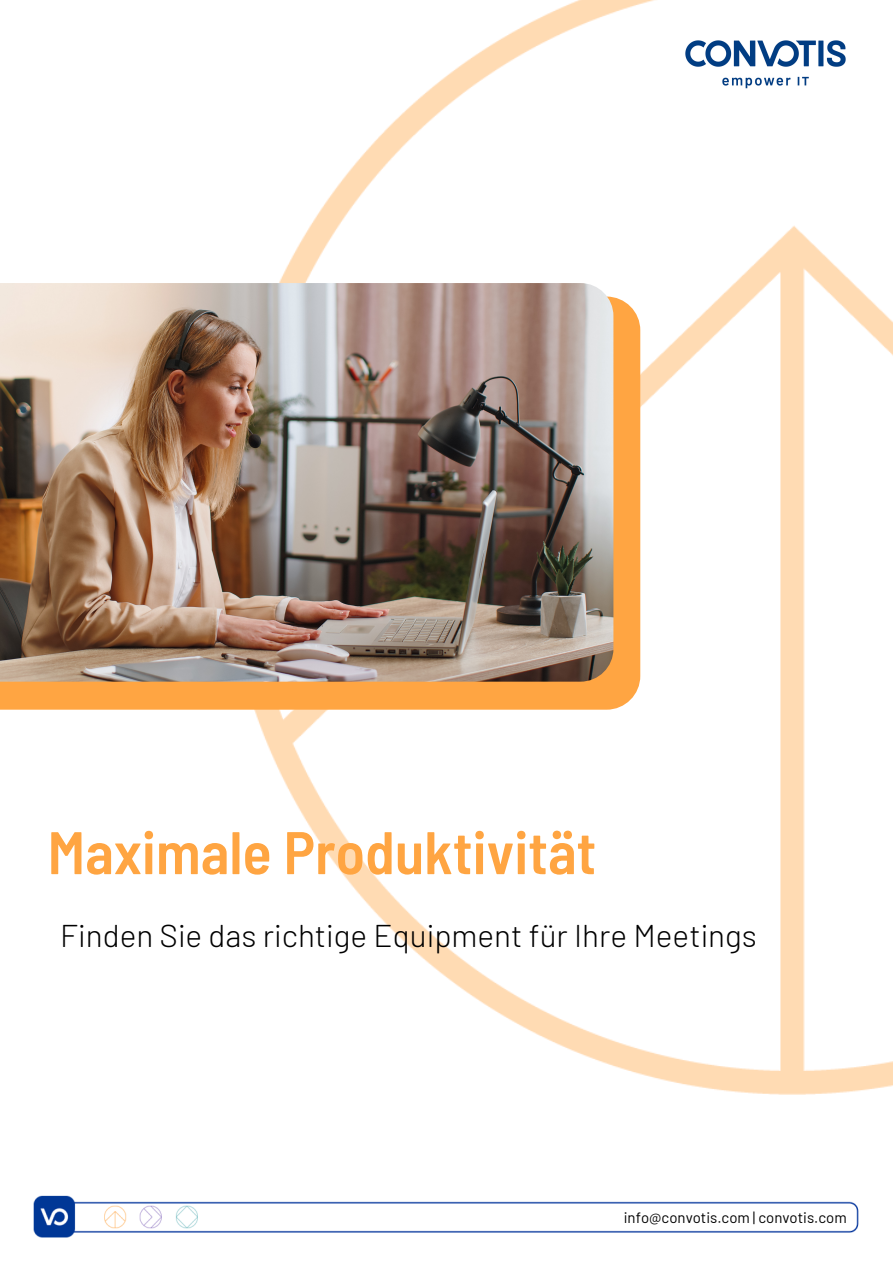
<style>
.page{position:relative;width:893px;height:1264px;background:#fff}
.page>*{position:absolute;margin:0;border:0;box-sizing:border-box;transform-origin:0 0}
.t1{font:600 semi-condensed 60px "Barlow";color:#ffa542}
.t2{font:300 31.5px "Barlow";color:#000}
.t3{font:15px "Barlow";color:#000}
</style>
<div class="page">
<img style="left:228px;top:0;width:664px;height:1094px">
<img style="left:684px;top:40px;width:162px;height:32px">
<div style="left:0;top:296px;width:640px;height:413px;background:#ffa542"></div>
<img style="left:33px;top:1195px;width:826px;height:43px">
<img style="left:706px;top:72px;width:116px;height:17px">
<img style="left:0;top:283px;width:613px;height:398px">
<p class="t1" style="left:48px;top:814px;width:550px">Maximale Produktivität</p>
<p class="t2" style="left:60px;top:915px;width:698px">Finden Sie das richtige Equipment für Ihre Meetings</p>
<p class="t3" style="left:623px;top:1207px;width:224px">info@convotis.com | convotis.com</p>
</div>
